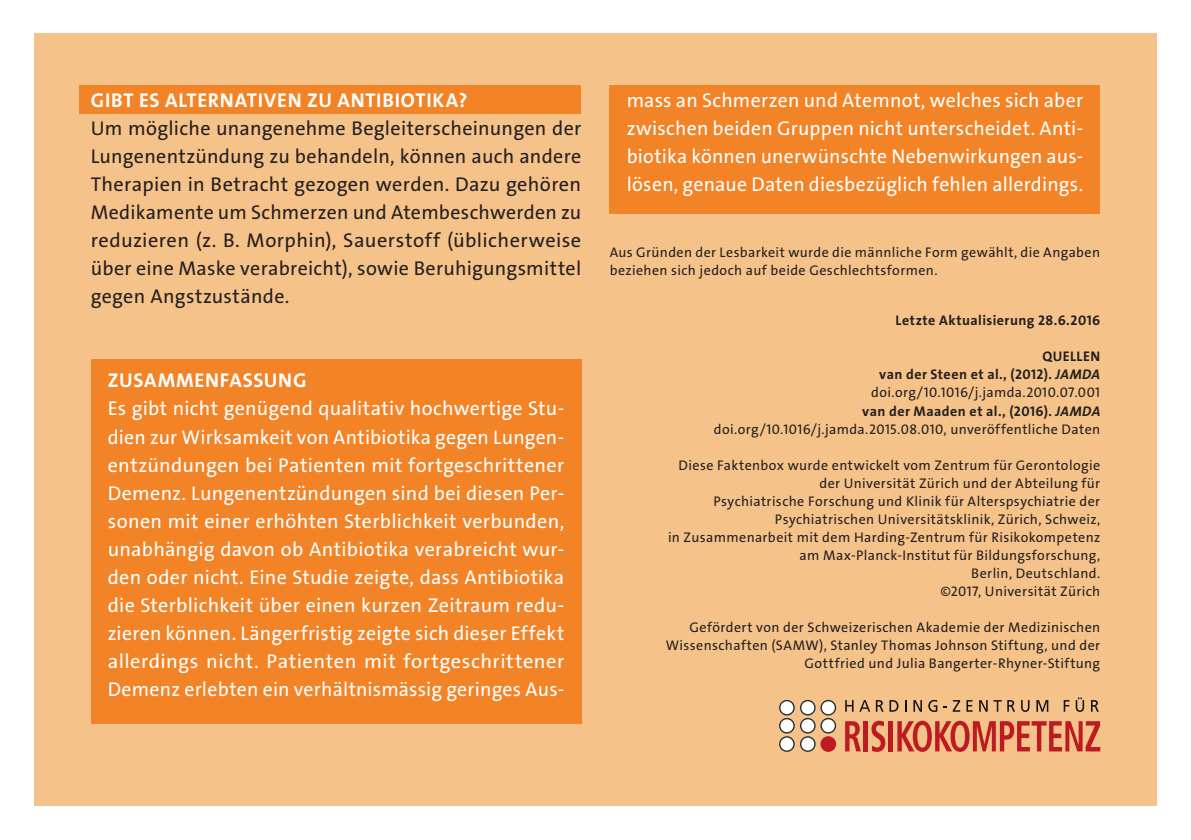
<style>
.page{position:relative;width:1191px;height:840px;background:#fff}
.page>*{position:absolute;margin:0;border:0;box-sizing:border-box;transform-origin:0 0}
.t1{font:20px/28px "The Sans LP5 Plain";letter-spacing:.01em;color:#fff;text-align:justify}
.t2{font:20px/28px "The Sans LP5 Plain";letter-spacing:.015em;color:#231f20;text-align:justify}
.t3{font:20px "The Sans LP7 Bld";letter-spacing:.035em;color:#fff}
.t4{font:14px/18px "The Sans LP5 Plain";letter-spacing:.03em;color:#231f20;text-align:right}
.t5{font:14px/18px "The Sans LP7 Bld";letter-spacing:.03em;color:#231f20;text-align:right}
.s1{font-family:"The Sans LP7 Bld IT"}
</style>
<div class="page">
<div style="left:34px;top:34px;width:1123px;height:772px;background:#f5c389"></div>
<div style="left:79px;top:85px;width:502px;height:28px;background:#f28327"></div>
<div style="left:91px;top:359px;width:490px;height:364px;background:#f28327"></div>
<div style="left:609px;top:85px;width:491px;height:129px;background:#f28327"></div>
<svg style="left:800px;top:699px;width:36px;height:52px"></svg>
<svg style="left:779px;top:699px;width:15px;height:52px"></svg>
<svg style="left:845px;top:721px;width:16px;height:30px"></svg>
<div style="left:863px;top:720px;width:5px;height:31px;background:#bd1a22"></div>
<svg style="left:871px;top:720px;width:14px;height:31px"></svg>
<div style="left:888px;top:720px;width:5px;height:31px;background:#bd1a22"></div>
<svg style="left:897px;top:720px;width:203px;height:31px"></svg>
<svg style="left:845px;top:700px;width:8px;height:11px"></svg>
<svg style="left:859px;top:700px;width:11px;height:11px"></svg>
<svg style="left:876px;top:700px;width:7px;height:11px"></svg>
<svg style="left:889px;top:700px;width:9px;height:11px"></svg>
<svg style="left:913px;top:700px;width:9px;height:11px"></svg>
<svg style="left:928px;top:699px;width:9px;height:12px"></svg>
<svg style="left:943px;top:700px;width:17px;height:11px"></svg>
<svg style="left:966px;top:700px;width:6px;height:11px"></svg>
<svg style="left:979px;top:700px;width:8px;height:11px"></svg>
<svg style="left:993px;top:700px;width:8px;height:11px"></svg>
<svg style="left:1007px;top:700px;width:8px;height:11px"></svg>
<svg style="left:1021px;top:700px;width:8px;height:11px"></svg>
<svg style="left:1036px;top:700px;width:12px;height:11px"></svg>
<svg style="left:1063px;top:700px;width:6px;height:11px"></svg>
<svg style="left:1075px;top:697px;width:9px;height:14px"></svg>
<svg style="left:1091px;top:700px;width:7px;height:11px"></svg>
<h1 class="t3" style="left:91px;top:87px;width:378px">GIBT ES ALTERNATIVEN ZU ANTIBIOTIKA?</h1>
<p class="t2" style="left:91px;top:114px;width:492px">Um mögliche unangenehme Begleiterscheinungen der Lungenentzündung zu behandeln, können auch andere Therapien in Betracht gezogen werden. Dazu gehören Medikamente um Schmerzen und Atembeschwerden zu reduzieren (z. B. Morphin), Sauerstoff (üblicherweise über eine Maske verabreicht), sowie Beruhigungsmittel gegen Angstzustände.</p>
<h1 class="t3" style="left:108px;top:367px;width:200px">ZUSAMMENFASSUNG</h1>
<p class="t1" style="left:108px;top:394px;width:458px">Es gibt nicht genügend qualitativ hochwertige Stu&shy;dien zur Wirksamkeit von Antibiotika gegen Lungen&shy;entzündungen bei Patienten mit fortgeschrittener Demenz. Lungenentzündungen sind bei diesen Per&shy;sonen mit einer erhöhten Sterblichkeit verbunden, unabhängig davon ob Antibiotika verabreicht wur&shy;den oder nicht. Eine Studie zeigte, dass Antibiotika die Sterblichkeit über einen kurzen Zeitraum redu&shy;zieren können. Längerfristig zeigte sich dieser Effekt allerdings nicht. Patienten mit fortgeschrittener Demenz erlebten ein verhältnismässig geringes Aus-</p>
<h1 class="t1" style="left:626px;top:86px;width:458px">mass an Schmerzen und Atemnot, welches sich aber zwischen beiden Gruppen nicht unterscheidet. Anti&shy;biotika können unerwünschte Nebenwirkungen aus&shy;lösen, genaue Daten diesbezüglich fehlen allerdings.</h1>
<p class="t4" style="left:609px;top:243px;width:492px;text-align:left">Aus Gründen der Lesbarkeit wurde die männliche Form gewählt, die Angaben beziehen sich jedoch auf beide Geschlechtsformen.</p>
<p class="t5" style="left:895px;top:311px;width:206px">Letzte Aktualisierung 28.6.2016</p>
<p class="t5" style="left:879px;top:347px;width:223px">QUELLEN<br>van der Steen et al., (2012). <span class="s1">JAMDA</span></p>
<p class="t4" style="left:871px;top:383px;width:230px">doi.org/10.1016/j.jamda.2010.07.001</p>
<p class="t5" style="left:862px;top:401px;width:240px">van der Maaden et al., (2016). <span class="s1">JAMDA</span></p>
<p class="t4" style="left:714px;top:419px;width:388px">doi.org/10.1016/j.jamda.2015.08.010, unveröffentliche Daten</p>
<p class="t4" style="left:668px;top:455px;width:434px">Diese Faktenbox wurde entwickelt vom Zentrum für Gerontologie der Universität Zürich und der Abteilung für<br>Psychiatrische Forschung und Klinik für Alterspsychiatrie der Psychiatrischen Universitätsklinik, Zürich, Schweiz,<br>in Zusammenarbeit mit dem Harding-Zentrum für Risikokompetenz am Max-Planck-Institut für Bildungsforschung,<br>Berlin, Deutschland.<br>©2017, Universität Zürich</p>
<p class="t4" style="left:666px;top:617px;width:436px">Gefördert von der Schweizerischen Akademie der Medizinischen<br>Wissenschaften (SAMW), Stanley Thomas Johnson Stiftung, und der<br>Gottfried und Julia Bangerter-Rhyner-Stiftung</p>
</div>
